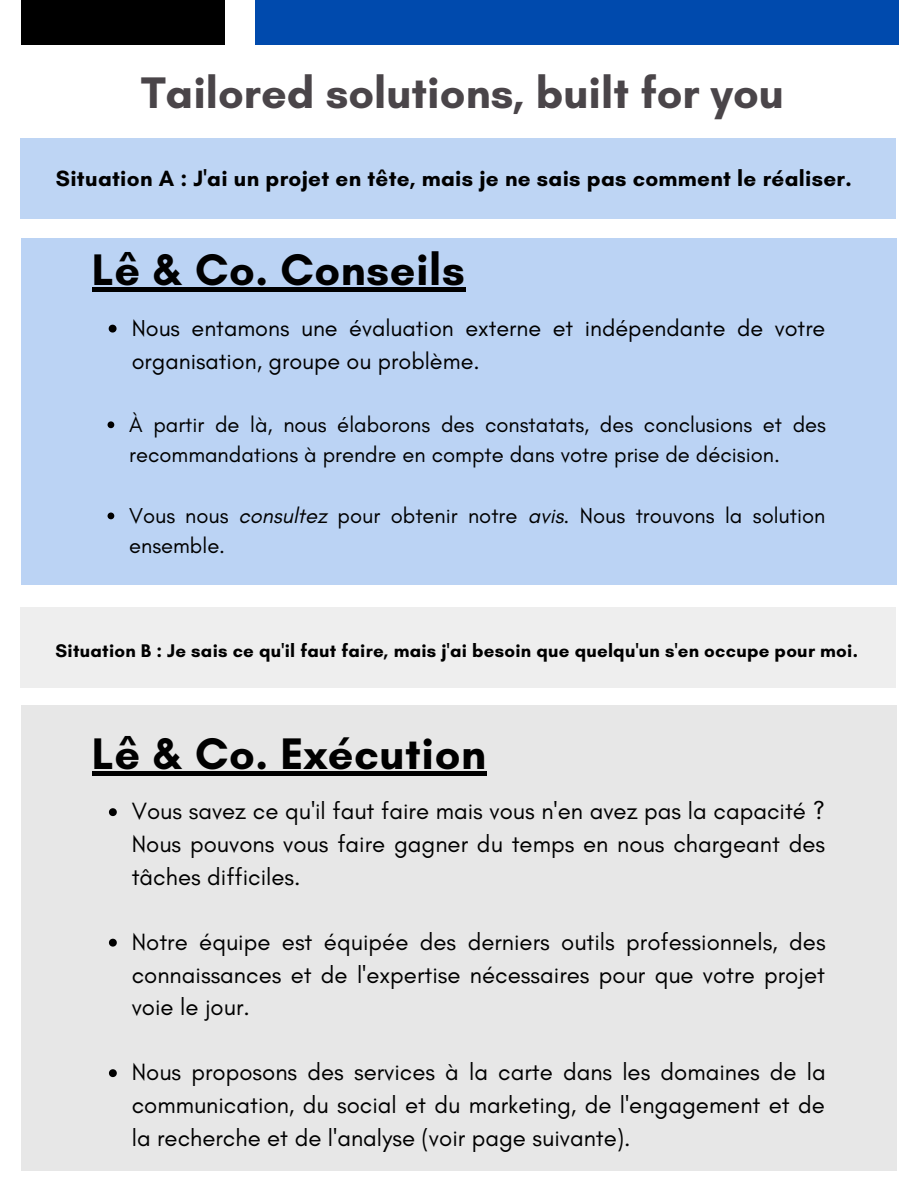
<style>
.page{position:relative;width:918px;height:1188px;background:#fff}
.page>*{position:absolute;margin:0;border:0;box-sizing:border-box;transform-origin:0 0}
.t1{font:700 45px "Glacial Indifference";letter-spacing:.015em;color:#000}
.t2{font:700 45px "Glacial Indifference";color:#4a4549}
.t3{font:24px/32.7px "Glacial Indifference";color:#000;text-align:justify}
.t4{font:23.4px/32.7px "Glacial Indifference";color:#000}
.t5{font:700 22.5px "Glacial Indifference";letter-spacing:.015em;color:#000}
.t6{font:22.05px/30.3px "Glacial Indifference";color:#000}
.t7{font:700 18.75px "Glacial Indifference";letter-spacing:.015em;color:#000}
.s1{font-style:italic}
</style>
<div class="page">
<div style="left:255px;top:0;width:644px;height:45px;background:#004aad"></div>
<div style="left:21px;top:0;width:204px;height:45px;background:#000"></div>
<div style="left:21px;top:238px;width:875px;height:347px;background:#bbd3f4"></div>
<svg style="left:109px;top:325px;width:8px;height:8px"></svg>
<svg style="left:108px;top:421px;width:6px;height:7px"></svg>
<svg style="left:108px;top:513px;width:6px;height:6px"></svg>
<div style="left:21px;top:706px;width:875px;height:465px;background:#e7e7e7"></div>
<hr style="left:92px;top:288px;width:373px;height:4px;background:#000">
<div style="left:92px;top:771px;width:395px;height:5px;background:#000"></div>
<svg style="left:109px;top:808px;width:8px;height:8px"></svg>
<svg style="left:109px;top:939px;width:8px;height:8px"></svg>
<svg style="left:109px;top:1069px;width:8px;height:8px"></svg>
<div style="left:21px;top:138px;width:875px;height:81px;background:#bed5f4"></div>
<div style="left:21px;top:607px;width:875px;height:81px;background:#eee"></div>
<h1 class="t2" style="left:141px;top:65px;width:645px">Tailored solutions, built for you</h1>
<p class="t5" style="left:56px;top:164px;width:797px">Situation A : J'ai un projet en tête, mais je ne sais pas comment le réaliser.</p>
<h1 class="t1" style="left:92px;top:243px;width:374px">Lê &amp; Co. Conseils</h1>
<p class="t4" style="left:132px;top:311px;width:695px">Nous entamons une évaluation externe et indépendante de votre organisation, groupe ou problème.</p>
<p class="t6" style="left:129px;top:409px;width:698px">À partir de là, nous élaborons des constatats, des conclusions et des recommandations à prendre en compte dans votre prise de décision.</p>
<p class="t6" style="left:129px;top:500px;width:698px">Vous nous <span class="s1">consultez</span> pour obtenir notre <span class="s1">avis</span>. Nous trouvons la solution ensemble.</p>
<p class="t7" style="left:56px;top:640px;width:804px">Situation B : Je sais ce qu'il faut faire, mais j'ai besoin que quelqu'un s'en occupe pour moi.</p>
<h1 class="t1" style="left:92px;top:726px;width:396px">Lê &amp; Co. Exécution</h1>
<p class="t3" style="left:132px;top:795px;width:695px">Vous savez ce qu'il faut faire mais vous n'en avez pas la capacité ?<br>Nous pouvons vous faire gagner du temps en nous chargeant des tâches difficiles.</p>
<p class="t3" style="left:132px;top:925px;width:695px">Notre équipe est équipée des derniers outils professionnels, des connaissances et de l'expertise nécessaires pour que votre projet voie le jour.</p>
<p class="t3" style="left:132px;top:1056px;width:696px">Nous proposons des services à la carte dans les domaines de la communication, du social et du marketing, de l'engagement et de la recherche et de l'analyse (voir page suivante).</p>
</div>
